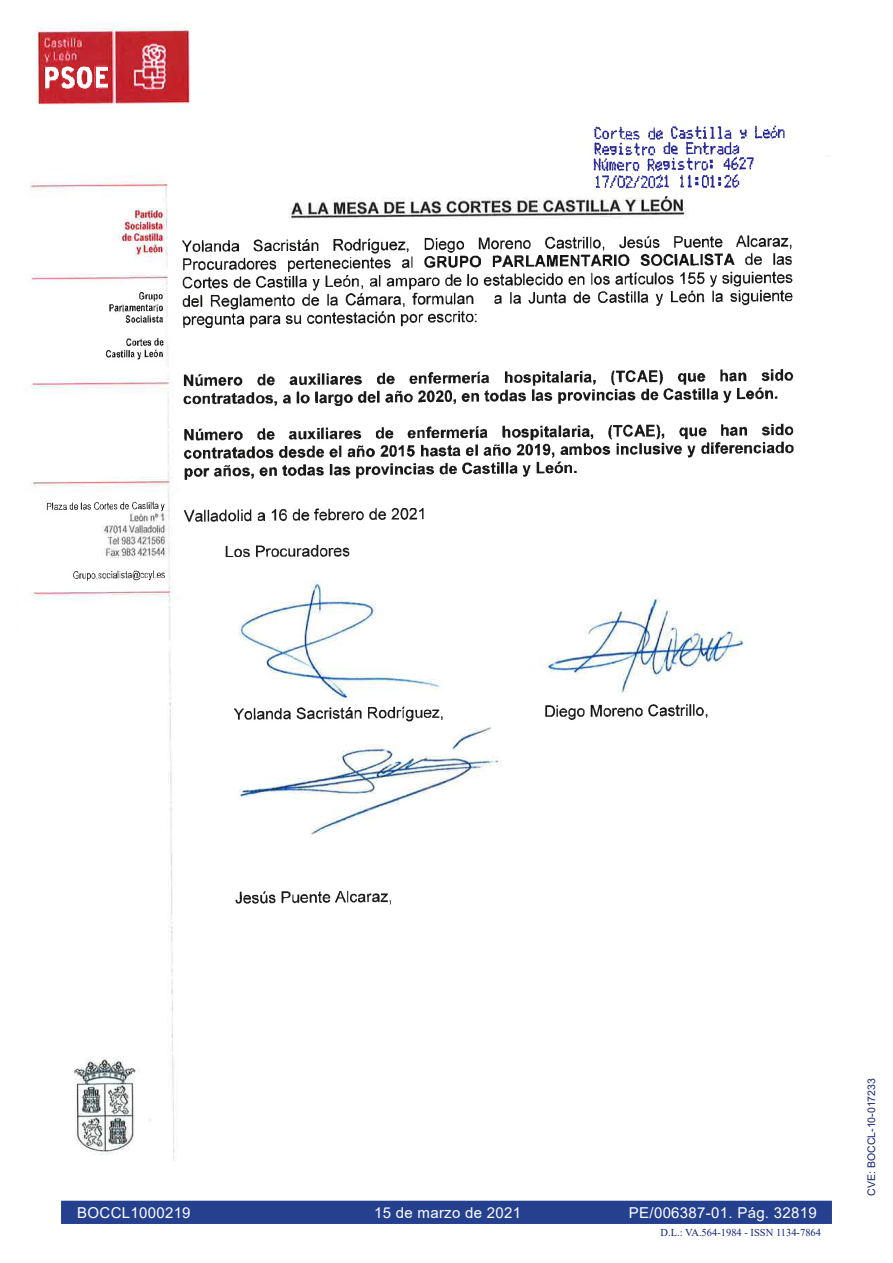
<style>
.page{position:relative;width:893px;height:1263px;background:#fff}
.page>*{position:absolute;margin:0;border:0;box-sizing:border-box;transform-origin:0 0}
.E_CVE{font:15px "Arial";letter-spacing:.02em;color:#fff}
.t1{font:10.5px "Times New Roman";color:#132477}
.t2{font:10.5px "Arial";color:#132477}
</style>
<div class="page">
<div style="left:60px;top:1200px;width:773px;height:25px;background:#25408f"></div>
<div style="left:60px;top:1199px;width:773px;height:26px;border:2px solid #fff"></div>
<img style="left:30px;top:22px;width:803px;height:1178px">
<img style="left:45px;top:38px;width:63px;height:51px">
<img style="left:48px;top:293px;width:747px;height:612px">
<img style="left:182px;top:126px;width:613px;height:201px">
<p class="E_CVE" style="left:77px;top:1202px;width:115px">BOCCL1000219</p>
<p class="E_CVE" style="left:374px;top:1202px;width:149px">15 de marzo de 2021</p>
<p class="E_CVE" style="left:629px;top:1202px;width:189px">PE/006387-01. Pág. 32819</p>
<p class="t1" style="left:661px;top:1225px;width:162px">D.L.: VA.564-1984 - ISSN 1134-7864</p>
<p class="t2" style="left:864px;top:1195px;width:119px;rotate:-90deg">CVE: BOCCL-10-017233</p>
</div>
